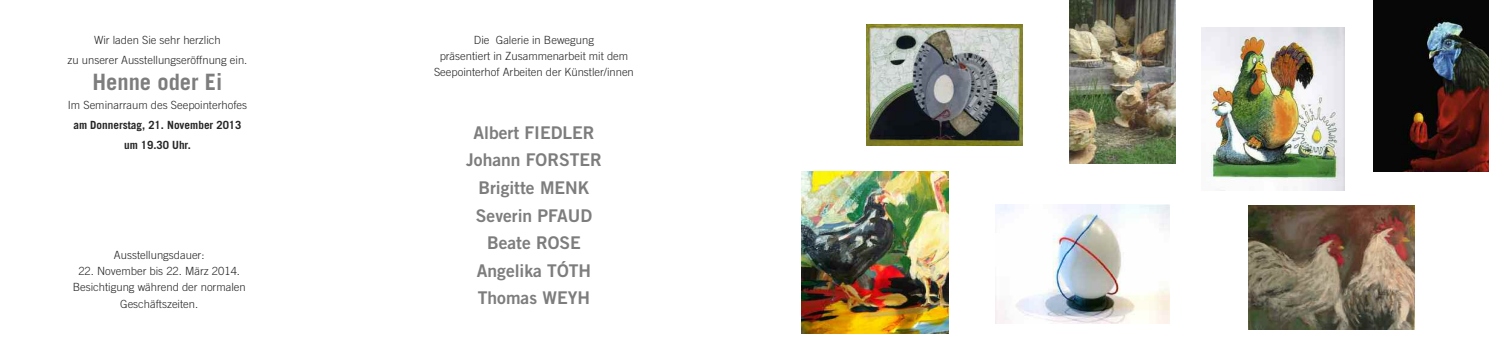
<style>
.page{position:relative;width:1489px;height:348px;background:#fff}
.page>*{position:absolute;margin:0;border:0;box-sizing:border-box;transform-origin:0 0}
.t1{font:700 22.5px "Trade Gothic";color:#7d7d7d}
.t2{font:17.5px/27.5px "Trade Gothic Bold Two";color:#7d7d7d;text-align:center}
.t3{font:300 11.25px/16.2px "Trade Gothic";color:#272627;text-align:center}
.t4{font:700 11.25px/20px "Trade Gothic";color:#272627;text-align:center}
</style>
<div class="page">
<img style="left:1373px;top:0;width:115px;height:172px">
<img style="left:1248px;top:205px;width:166px;height:124px">
<img style="left:801px;top:171px;width:147px;height:162px">
<img style="left:866px;top:24px;width:156px;height:121px">
<img style="left:1201px;top:27px;width:143px;height:164px">
<img style="left:995px;top:204px;width:174px;height:119px">
<img style="left:1069px;top:0;width:106px;height:163px">
<p class="t3" style="left:67px;top:31px;width:181px;line-height:20px">Wir laden Sie sehr herzlich<br>zu unserer Ausstellungseröffnung ein.</p>
<h1 class="t1" style="left:92px;top:74px;width:131px">Henne oder Ei</h1>
<p class="t3" style="left:68px;top:97px;width:181px">Im Seminarraum des Seepointerhofes</p>
<p class="t4" style="left:73px;top:116px;width:169px">am Donnerstag, 21. November 2013 um 19.30 Uhr.</p>
<p class="t3" style="left:114px;top:247px;width:92px">Ausstellungsdauer:</p>
<p class="t3" style="left:73px;top:263px;width:174px">22. November bis 22. März 2014.<br>Besichtigung während der normalen<br>Geschäftszeiten.</p>
<p class="t3" style="left:434px;top:32px;width:201px">Die Galerie in Bewegung<br>präsentiert in Zusammenarbeit mit dem<br>Seepointerhof Arbeiten der Künstler/innen</p>
<h2 class="t2" style="left:466px;top:120px;width:137px">Albert FIEDLER<br>Johann FORSTER<br>Brigitte MENK<br>Severin PFAUD<br>Beate ROSE<br>Angelika TÓTH<br>Thomas WEYH</h2>
</div>
